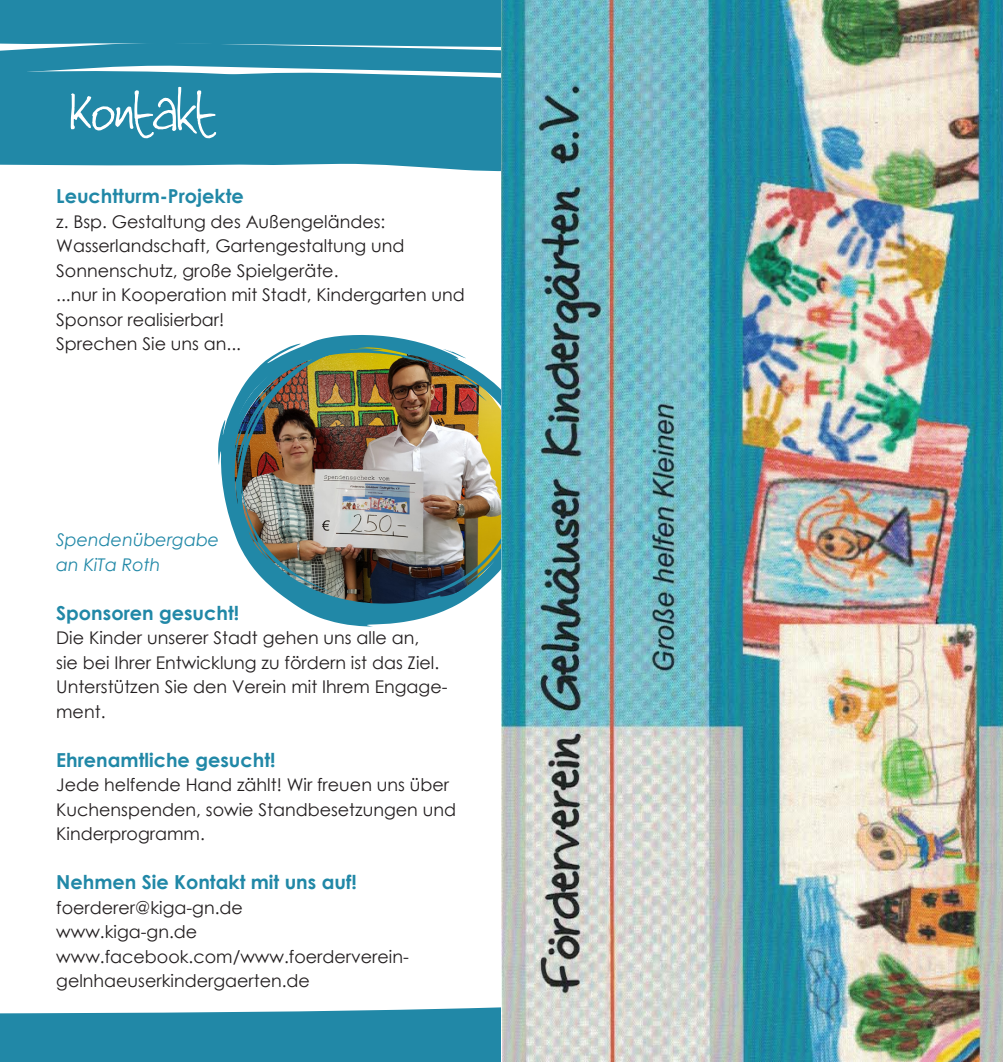
<style>
.page{position:relative;width:1003px;height:1062px;background:#fff}
.page>*{position:absolute;margin:0;border:0;box-sizing:border-box;transform-origin:0 0}
.t1{font:87.5px "Jinky";color:#fff}
.t2{font:700 19.25px "Century Gothic";color:#2188a7}
.t3{font:17.5px/24.5px "Century Gothic";color:#231f20}
.t4{font:italic 17.5px/24.5px "Century Gothic";color:#2188a7}
</style>
<div class="page">
<svg style="left:0;top:1007px;width:501px;height:55px;background:#3291ae"></svg>
<img style="left:218px;top:335px;width:283px;height:291px">
<svg style="left:0;top:0;width:501px;height:172px;background:#3090ad"></svg>
<img style="left:501px;top:0;width:501px;height:1062px">
<h1 class="t1" style="left:71px;top:66px;width:148px">Kontakt</h1>
<p class="t2" style="left:56px;top:181px;width:189px">Leuchtturm-Projekte</p>
<p class="t3" style="left:56px;top:209px;width:410px">z. Bsp. Gestaltung des Außengeländes:<br>Wasserlandschaft, Gartengestaltung und Sonnenschutz, große Spielgeräte.<br>...nur in Kooperation mit Stadt, Kindergarten und Sponsor realisierbar!<br>Sprechen Sie uns an...</p>
<p class="t4" style="left:56px;top:527px;width:164px">Spendenübergabe an KiTa Roth</p>
<p class="t2" style="left:56px;top:598px;width:184px">Sponsoren gesucht!</p>
<p class="t3" style="left:56px;top:625px;width:392px">Die Kinder unserer Stadt gehen uns alle an,<br>sie bei Ihrer Entwicklung zu fördern ist das Ziel.<br>Unterstützen Sie den Verein mit Ihrem Engage&shy;ment.</p>
<p class="t2" style="left:56px;top:745px;width:221px">Ehrenamtliche gesucht!</p>
<p class="t3" style="left:56px;top:772px;width:401px">Jede helfende Hand zählt! Wir freuen uns über<br>Kuchenspenden, sowie Standbesetzungen und<br>Kinderprogramm.</p>
<p class="t2" style="left:56px;top:867px;width:302px">Nehmen Sie Kontakt mit uns auf!</p>
<p class="t3" style="left:56px;top:895px;width:354px">foerderer@kiga-gn.de<br>www.kiga-gn.de www.facebook.com/www.foerderverein&shy;gelnhaeuserkindergaerten.de</p>
</div>
